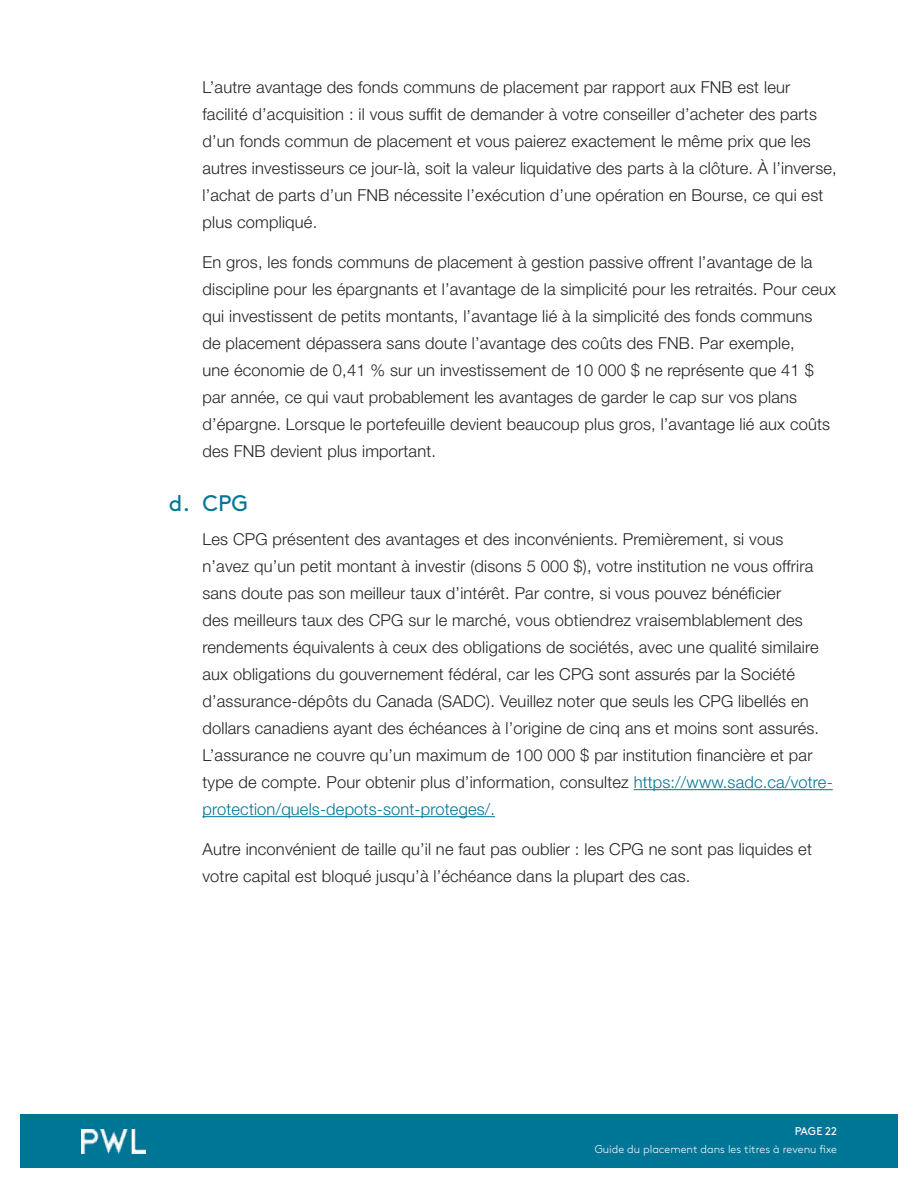
<style>
.page{position:relative;width:918px;height:1188px;background:#fff}
.page>*{position:absolute;margin:0;border:0;box-sizing:border-box;transform-origin:0 0}
.t1{font:22.5px "Brown Std";color:#007696}
.t2{font:300 16.5px/27px "Helvetica Neue LT Std";letter-spacing:.01em;color:#242424}
.t3{font:300 11.25px "Brown Std";color:#fff}
.t4{font:11.25px "Brown Std";color:#fff}
.s1{color:#007696}
</style>
<div class="page">
<div style="left:20px;top:1114px;width:878px;height:54px;background:#007696"></div>
<img style="left:81px;top:1129px;width:65px;height:24px">
<hr style="left:634px;top:789px;width:199px;height:1px;background:#007696">
<hr style="left:202px;top:816px;width:293px;height:1px;background:#007696">
<p class="t2" style="left:202px;top:73px;width:636px">L’autre avantage des fonds communs de placement par rapport aux FNB est leur facilité d’acquisition : il vous suffit de demander à votre conseiller d’acheter des parts d’un fonds commun de placement et vous paierez exactement le même prix que les autres investisseurs ce jour-là, soit la valeur liquidative des parts à la clôture. À l’inverse, l’achat de parts d’un FNB nécessite l’exécution d’une opération en Bourse, ce qui est plus compliqué.</p>
<p class="t2" style="left:202px;top:249px;width:635px">En gros, les fonds communs de placement à gestion passive offrent l’avantage de la discipline pour les épargnants et l’avantage de la simplicité pour les retraités. Pour ceux qui investissent de petits montants, l’avantage lié à la simplicité des fonds communs<br>de placement dépassera sans doute l’avantage des coûts des FNB. Par exemple,<br>une économie de 0,41 % sur un investissement de 10 000 $ ne représente que 41 $ par année, ce qui vaut probablement les avantages de garder le cap sur vos plans d’épargne. Lorsque le portefeuille devient beaucoup plus gros, l’avantage lié aux coûts des FNB devient plus important.</p>
<h1 class="t1" style="left:169px;top:490px;width:81px">d. CPG</h1>
<p class="t2" style="left:202px;top:525px;width:632px">Les CPG présentent des avantages et des inconvénients. Premièrement, si vous n’avez qu’un petit montant à investir (disons 5 000 $), votre institution ne vous offrira sans doute pas son meilleur taux d’intérêt. Par contre, si vous pouvez bénéficier<br>des meilleurs taux des CPG sur le marché, vous obtiendrez vraisemblablement des rendements équivalents à ceux des obligations de sociétés, avec une qualité similaire aux obligations du gouvernement fédéral, car les CPG sont assurés par la Société d’assurance-dépôts du Canada (SADC). Veuillez noter que seuls les CPG libellés en dollars canadiens ayant des échéances à l’origine de cinq ans et moins sont assurés.<br>L’assurance ne couvre qu’un maximum de 100 000 $ par institution financière et par type de compte. Pour obtenir plus d’information, consultez <span class="s1">https://www.sadc.ca/votre&shy;protection/quels-depots-sont-proteges/.</span></p>
<p class="t2" style="left:202px;top:836px;width:611px">Autre inconvénient de taille qu’il ne faut pas oublier : les CPG ne sont pas liquides et votre capital est bloqué jusqu’à l’échéance dans la plupart des cas.</p>
<p class="t4" style="left:795px;top:1125px;width:44px">PAGE 22</p>
<p class="t3" style="left:595px;top:1143px;width:244px">Guide du placement dans les titres à revenu fixe</p>
</div>
